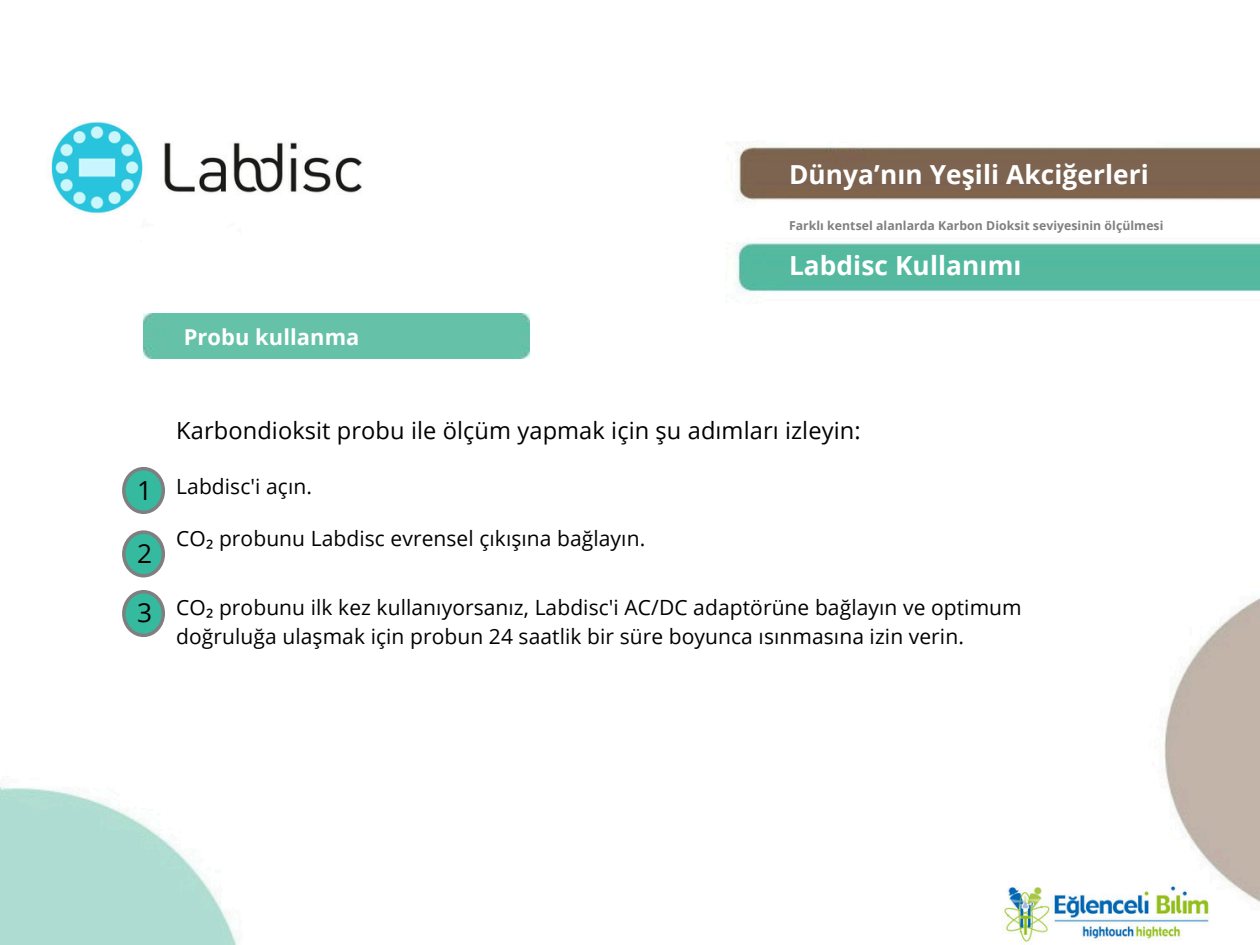
<style>
.page{position:relative;width:1260px;height:945px;background:#fff}
.page>*{position:absolute;margin:0;border:0;box-sizing:border-box;transform-origin:0 0}
.t1{font:700 26.25px "Open Sans";letter-spacing:.005em;color:#fff}
.t2{font:26.25px "Open Sans";color:#000}
.t3{font:23.62px "Open Sans";letter-spacing:.005em;color:#000}
.t4{font:700 21.88px "Open Sans";letter-spacing:.005em;color:#fff}
.t5{font:21px/28.9px "Open Sans";letter-spacing:.005em;color:#000}
.t6{font:700 12.25px "Open Sans";letter-spacing:.005em;color:#7f7f7f}
.s1{font-family:"Noto Sans"}
</style>
<div class="page">
<img style="left:0;top:121px;width:1260px;height:824px">
<div style="left:144px;top:314px;width:386px;height:44px;background:#65c1a8"></div>
<div style="left:124px;top:469px;width:39px;height:43px;background:#35baa0;border-radius:50%"></div>
<div style="left:122px;top:467px;width:43px;height:47px;border:3px solid #7f7f7f;border-radius:50%"></div>
<div style="left:124px;top:532px;width:39px;height:44px;background:#35baa0;border-radius:50%"></div>
<div style="left:122px;top:530px;width:43px;height:47px;border:3px solid #7f7f7f;border-radius:50%"></div>
<div style="left:124px;top:592px;width:39px;height:43px;background:#35baa0;border-radius:50%"></div>
<div style="left:122px;top:590px;width:43px;height:47px;border:3px solid #7f7f7f;border-radius:50%"></div>
<p class="t4" style="left:184px;top:322px;width:177px">Probu kullanma</p>
<p class="t1" style="left:789px;top:156px;width:361px">Dünya’nın Yeşili Akciğerleri</p>
<h2 class="t6" style="left:789px;top:217px;width:376px">Farklı kentsel alanlarda Karbon Dioksit seviyesinin ölçülmesi</h2>
<h4 class="t1" style="left:789px;top:247px;width:234px">Labdisc Kullanımı</h4>
<h3 class="t2" style="left:137px;top:472px;width:16px">1</h3>
<h3 class="t2" style="left:137px;top:535px;width:16px">2</h3>
<h3 class="t2" style="left:137px;top:594px;width:16px">3</h3>
<h1 class="t3" style="left:176px;top:414px;width:686px">Karbondioksit probu ile ölçüm yapmak için şu adımları izleyin:</h1>
<h1 class="t5" style="left:176px;top:472px;width:137px">Labdisc'i açın.</h1>
<h1 class="t5" style="left:176px;top:523px;width:471px">CO<span class="s1">₂</span> probunu Labdisc evrensel çıkışına bağlayın.</h1>
<p class="t5" style="left:176px;top:593px;width:847px">CO<span class="s1">₂</span> probunu ilk kez kullanıyorsanız, Labdisc'i AC/DC adaptörüne bağlayın ve optimum doğruluğa ulaşmak için probun 24 saatlik bir süre boyunca ısınmasına izin verin.</p>
</div>
